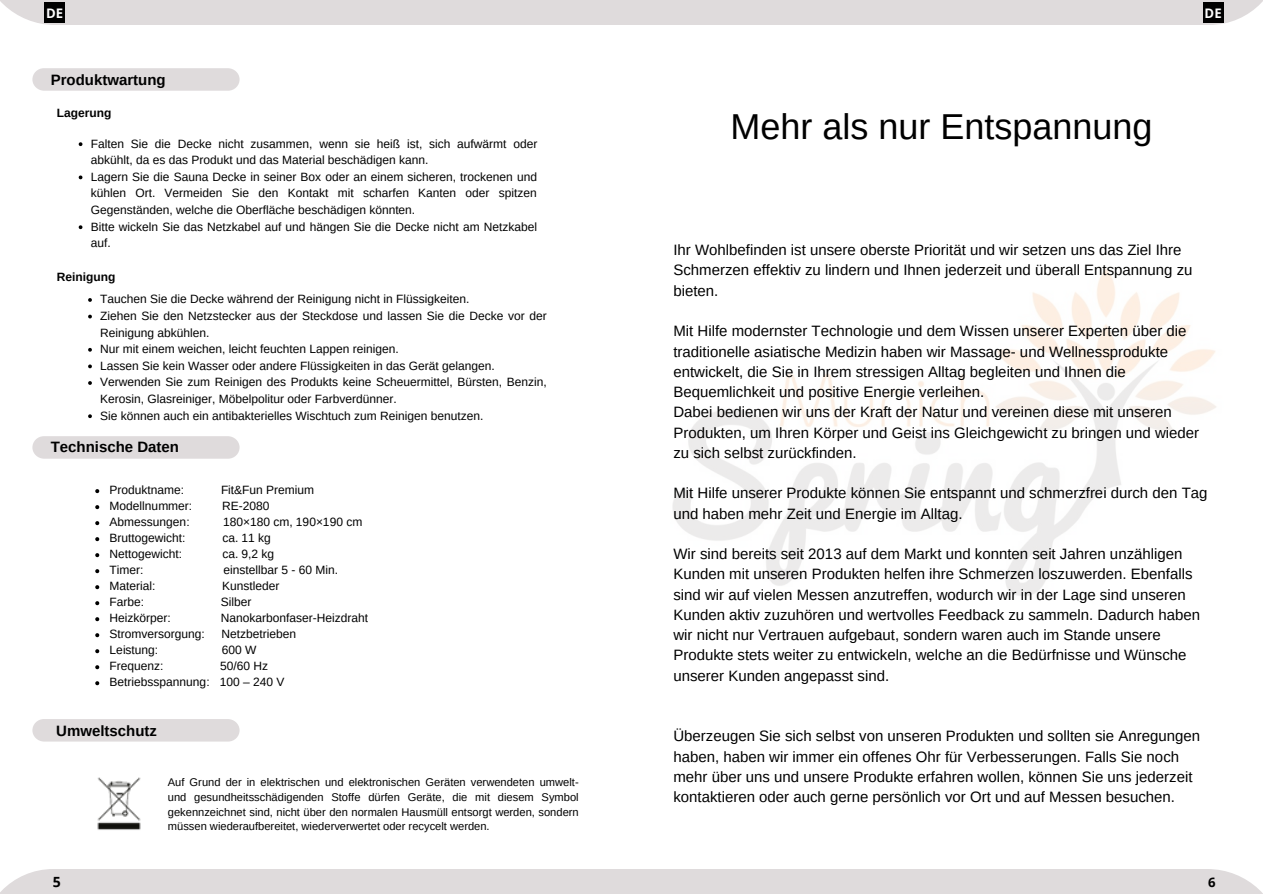
<style>
.page{position:relative;width:1263px;height:894px;background:#fff}
.page>*{position:absolute;margin:0;border:0;box-sizing:border-box;transform-origin:0 0}
.t1{font:36px "Arimo";color:#000}
.t2{font:15px/20.2px "Arimo";color:#000}
.t3{font:700 15px "Arimo";color:#000}
.t4{font:700 15px "Open Sans";color:#000}
.t5{font:700 14.1px "Open Sans";color:#000}
.t6{font:700 13.2px "Open Sans";color:#fff}
.t7{font:700 13.2px "Open Sans";color:#000}
.t8{font:12px/16.6px "Arimo";color:#000}
.t9{font:700 12px "Arimo";color:#000}
.t10{font:11.1px/14.7px "Arimo";color:#000;text-align:justify}
</style>
<div class="page">
<svg style="left:32px;top:68px;width:208px;height:23px;background:#e0dcdd"></svg>
<img style="left:97px;top:777px;width:44px;height:53px">
<div style="left:32px;top:719px;width:208px;height:22px;background:#dfdbdc"></div>
<div style="left:32px;top:436px;width:208px;height:22px;background:#dfdbdc"></div>
<img style="left:672px;top:268px;width:544px;height:328px">
<div style="left:0;top:0;width:1263px;height:25px;background:#dfdbdc"></div>
<div style="left:0;top:869px;width:1262px;height:24px;background:#dfdbdc"></div>
<div style="left:1203px;top:2px;width:20px;height:20px;background:#000"></div>
<div style="left:44px;top:2px;width:21px;height:20px;background:#000"></div>
<svg style="left:79px;top:142px;width:3px;height:4px"></svg>
<svg style="left:79px;top:175px;width:3px;height:4px"></svg>
<svg style="left:79px;top:225px;width:3px;height:4px"></svg>
<svg style="left:88px;top:298px;width:4px;height:4px"></svg>
<svg style="left:88px;top:314px;width:4px;height:4px"></svg>
<svg style="left:88px;top:348px;width:4px;height:3px"></svg>
<svg style="left:88px;top:364px;width:4px;height:4px"></svg>
<svg style="left:88px;top:381px;width:4px;height:4px"></svg>
<svg style="left:88px;top:414px;width:4px;height:4px"></svg>
<svg style="left:95px;top:489px;width:4px;height:4px"></svg>
<svg style="left:95px;top:505px;width:4px;height:4px"></svg>
<svg style="left:95px;top:521px;width:4px;height:4px"></svg>
<svg style="left:95px;top:537px;width:4px;height:4px"></svg>
<svg style="left:95px;top:553px;width:4px;height:4px"></svg>
<svg style="left:95px;top:569px;width:4px;height:4px"></svg>
<svg style="left:95px;top:585px;width:4px;height:4px"></svg>
<svg style="left:95px;top:601px;width:4px;height:4px"></svg>
<svg style="left:95px;top:617px;width:4px;height:4px"></svg>
<svg style="left:95px;top:633px;width:4px;height:4px"></svg>
<svg style="left:95px;top:649px;width:4px;height:4px"></svg>
<svg style="left:95px;top:665px;width:4px;height:4px"></svg>
<svg style="left:95px;top:681px;width:4px;height:4px"></svg>
<p class="t6" style="left:46px;top:3px;width:19px">DE</p>
<p class="t6" style="left:1205px;top:3px;width:19px">DE</p>
<p class="t3" style="left:51px;top:71px;width:116px">Produktwartung</p>
<p class="t9" style="left:57px;top:106px;width:56px">Lagerung</p>
<p class="t8" style="left:91px;top:135px;width:448px">Falten Sie die Decke nicht zusammen, wenn sie heiß ist, sich aufwärmt oder abkühlt, da es das Produkt und das Material beschädigen kann.</p>
<p class="t8" style="left:91px;top:168px;width:448px;text-align:justify">Lagern Sie die Sauna Decke in seiner Box oder an einem sicheren, trockenen und kühlen Ort. Vermeiden Sie den Kontakt mit scharfen Kanten oder spitzen Gegenständen, welche die Oberfläche beschädigen könnten.</p>
<p class="t8" style="left:91px;top:218px;width:448px">Bitte wickeln Sie das Netzkabel auf und hängen Sie die Decke nicht am Netzkabel auf.</p>
<p class="t9" style="left:57px;top:270px;width:60px">Reinigung</p>
<p class="t8" style="left:100px;top:291px;width:371px">Tauchen Sie die Decke während der Reinigung nicht in Flüssigkeiten.</p>
<p class="t8" style="left:100px;top:307px;width:448px">Ziehen Sie den Netzstecker aus der Steckdose und lassen Sie die Decke vor der<br>Reinigung abkühlen.</p>
<p class="t8" style="left:100px;top:340px;width:300px">Nur mit einem weichen, leicht feuchten Lappen reinigen.</p>
<p class="t8" style="left:100px;top:357px;width:396px">Lassen Sie kein Wasser oder andere Flüssigkeiten in das Gerät gelangen.</p>
<p class="t8" style="left:100px;top:374px;width:448px">Verwenden Sie zum Reinigen des Produkts keine Scheuermittel, Bürsten, Benzin,<br>Kerosin, Glasreiniger, Möbelpolitur oder Farbverdünner.</p>
<p class="t8" style="left:100px;top:407px;width:385px">Sie können auch ein antibakterielles Wischtuch zum Reinigen benutzen.</p>
<p class="t3" style="left:51px;top:438px;width:130px">Technische Daten</p>
<p class="t8" style="left:110px;top:481px;width:76px">Produktname:</p>
<p class="t8" style="left:221px;top:481px;width:95px">Fit&amp;Fun Premium</p>
<p class="t8" style="left:110px;top:497px;width:84px">Modellnummer:</p>
<p class="t8" style="left:222px;top:497px;width:49px">RE-2080</p>
<p class="t8" style="left:110px;top:513px;width:81px">Abmessungen:</p>
<p class="t8" style="left:223px;top:513px;width:141px">180×180 cm, 190×190 cm</p>
<p class="t8" style="left:110px;top:529px;width:77px">Bruttogewicht:</p>
<p class="t8" style="left:222px;top:529px;width:50px">ca. 11 kg</p>
<p class="t8" style="left:110px;top:545px;width:74px">Nettogewicht:</p>
<p class="t8" style="left:222px;top:545px;width:53px">ca. 9,2 kg</p>
<p class="t8" style="left:110px;top:561px;width:35px">Timer:</p>
<p class="t8" style="left:224px;top:561px;width:116px">einstellbar 5 - 60 Min.</p>
<p class="t8" style="left:110px;top:577px;width:47px">Material:</p>
<p class="t8" style="left:222px;top:577px;width:59px">Kunstleder</p>
<p class="t8" style="left:110px;top:593px;width:36px">Farbe:</p>
<p class="t8" style="left:221px;top:593px;width:32px">Silber</p>
<p class="t8" style="left:110px;top:609px;width:63px">Heizkörper:</p>
<p class="t8" style="left:221px;top:609px;width:149px">Nanokarbonfaser-Heizdraht</p>
<p class="t8" style="left:110px;top:625px;width:97px">Stromversorgung:</p>
<p class="t8" style="left:222px;top:625px;width:76px">Netzbetrieben</p>
<p class="t8" style="left:110px;top:641px;width:50px">Leistung:</p>
<p class="t8" style="left:222px;top:641px;width:36px">600 W</p>
<p class="t8" style="left:110px;top:657px;width:55px">Frequenz:</p>
<p class="t8" style="left:220px;top:657px;width:49px">50/60 Hz</p>
<p class="t8" style="left:110px;top:673px;width:176px">Betriebsspannung: 100 – 240 V</p>
<p class="t3" style="left:56px;top:721px;width:102px">Umweltschutz</p>
<p class="t10" style="left:168px;top:774px;width:412px">Auf Grund der in elektrischen und elektronischen Geräten verwendeten umwelt&shy;und gesundheitsschädigenden Stoffe dürfen Geräte, die mit diesem Symbol gekennzeichnet sind, nicht über den normalen Hausmüll entsorgt werden, sondern müssen wiederaufbereitet, wiederverwertet oder recycelt werden.</p>
<p class="t1" style="left:730px;top:107px;width:423px">Mehr als nur Entspannung</p>
<p class="t2" style="left:673px;top:240px;width:521px">Ihr Wohlbefinden ist unsere oberste Priorität und wir setzen uns das Ziel Ihre<br>Schmerzen effektiv zu lindern und Ihnen jederzeit und überall Entspannung zu bieten.</p>
<p class="t2" style="left:673px;top:321px;width:515px">Mit Hilfe modernster Technologie und dem Wissen unserer Experten über die traditionelle asiatische Medizin haben wir Massage- und Wellnessprodukte entwickelt, die Sie in Ihrem stressigen Alltag begleiten und Ihnen die Bequemlichkeit und positive Energie verleihen.</p>
<p class="t2" style="left:673px;top:402px;width:527px">Dabei bedienen wir uns der Kraft der Natur und vereinen diese mit unseren<br>Produkten, um Ihren Körper und Geist ins Gleichgewicht zu bringen und wieder zu sich selbst zurückfinden.</p>
<p class="t2" style="left:673px;top:483px;width:536px">Mit Hilfe unserer Produkte können Sie entspannt und schmerzfrei durch den Tag und haben mehr Zeit und Energie im Alltag.</p>
<p class="t2" style="left:673px;top:543px;width:528px">Wir sind bereits seit 2013 auf dem Markt und konnten seit Jahren unzähligen Kunden mit unseren Produkten helfen ihre Schmerzen loszuwerden. Ebenfalls sind wir auf vielen Messen anzutreffen, wodurch wir in der Lage sind unseren Kunden aktiv zuzuhören und wertvolles Feedback zu sammeln. Dadurch haben wir nicht nur Vertrauen aufgebaut, sondern waren auch im Stande unsere Produkte stets weiter zu entwickeln, welche an die Bedürfnisse und Wünsche unserer Kunden angepasst sind.</p>
<p class="t2" style="left:673px;top:726px;width:528px">Überzeugen Sie sich selbst von unseren Produkten und sollten sie Anregungen haben, haben wir immer ein offenes Ohr für Verbesserungen. Falls Sie noch mehr über uns und unsere Produkte erfahren wollen, können Sie uns jederzeit kontaktieren oder auch gerne persönlich vor Ort und auf Messen besuchen.</p>
<p class="t4" style="left:52px;top:870px;width:10px">5</p>
<p class="t5" style="left:53px;top:871px;width:10px">5</p>
<p class="t7" style="left:1208px;top:872px;width:9px">6</p>
</div>
